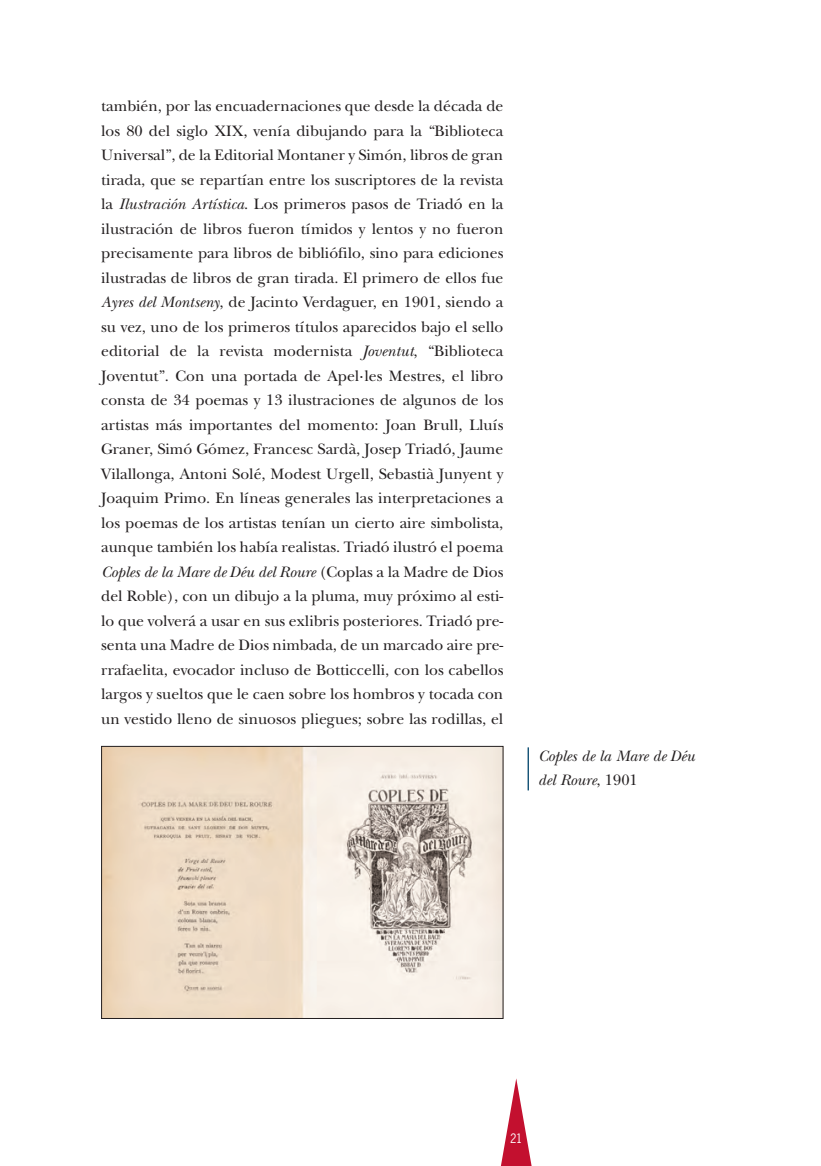
<style>
.page{position:relative;width:821px;height:1166px;background:#fff}
.page>*{position:absolute;margin:0;border:0;box-sizing:border-box;transform-origin:0 0}
.t1{font:15.75px/24.5px "New Baskerville";color:#231f20;text-align:justify}
.t2{font:italic 15.75px/24.5px "New Baskerville";color:#231f20}
.t3{font:12.25px "News Gothic";color:#fff;scale:.9 1}
.s1{font-style:italic}
.s2{font-style:normal}
</style>
<div class="page">
<svg style="left:101px;top:745px;width:431px;height:421px"></svg>
<p class="t1" style="left:101px;top:93px;width:403px">también, por las encuadernaciones que desde la década de los 80 del siglo XIX, venía dibujando para la “Biblioteca Universal”, de la Editorial Montaner y Simón, libros de gran tirada, que se repartían entre los suscriptores de la revista la <span class="s1">Ilustración Artística</span>. Los primeros pasos de Triadó en la ilustración de libros fueron tímidos y lentos y no fueron precisamente para libros de bibliófilo, sino para ediciones ilustradas de libros de gran tirada. El primero de ellos fue <span class="s1">Ayres del Montseny</span>, de Jacinto Verdaguer, en 1901, siendo a su vez, uno de los primeros títulos aparecidos bajo el sello editorial de la revista modernista <span class="s1">Joventut</span>, “Biblioteca Joventut”. Con una portada de Apel·les Mestres, el libro consta de 34 poemas y 13 ilustraciones de algunos de los artistas más importantes del momento: Joan Brull, Lluís Graner, Simó Gómez, Francesc Sardà, Josep Triadó, Jaume Vilallonga, Antoni Solé, Modest Urgell, Sebastià Junyent y Joaquim Primo. En líneas generales las interpretaciones a los poemas de los artistas tenían un cierto aire simbolista, aunque también los había realistas. Triadó ilustró el poema <span class="s1">Coples de la Mare de Déu del Roure</span> (Coplas a la Madre de Dios del Roble), con un dibujo a la pluma, muy próximo al esti&shy;lo que volverá a usar en sus exlibris posteriores. Triadó pre&shy;senta una Madre de Dios nimbada, de un marcado aire pre&shy;rrafaelita, evocador incluso de Botticcelli, con los cabellos largos y sueltos que le caen sobre los hombros y tocada con un vestido lleno de sinuosos pliegues; sobre las rodillas, el</p>
<p class="t2" style="left:538px;top:743px;width:158px">Coples de la Mare de Déu del Roure<span class="s2">, 1901</span></p>
<p class="t3" style="left:510px;top:1131px;width:15px">21</p>
</div>
